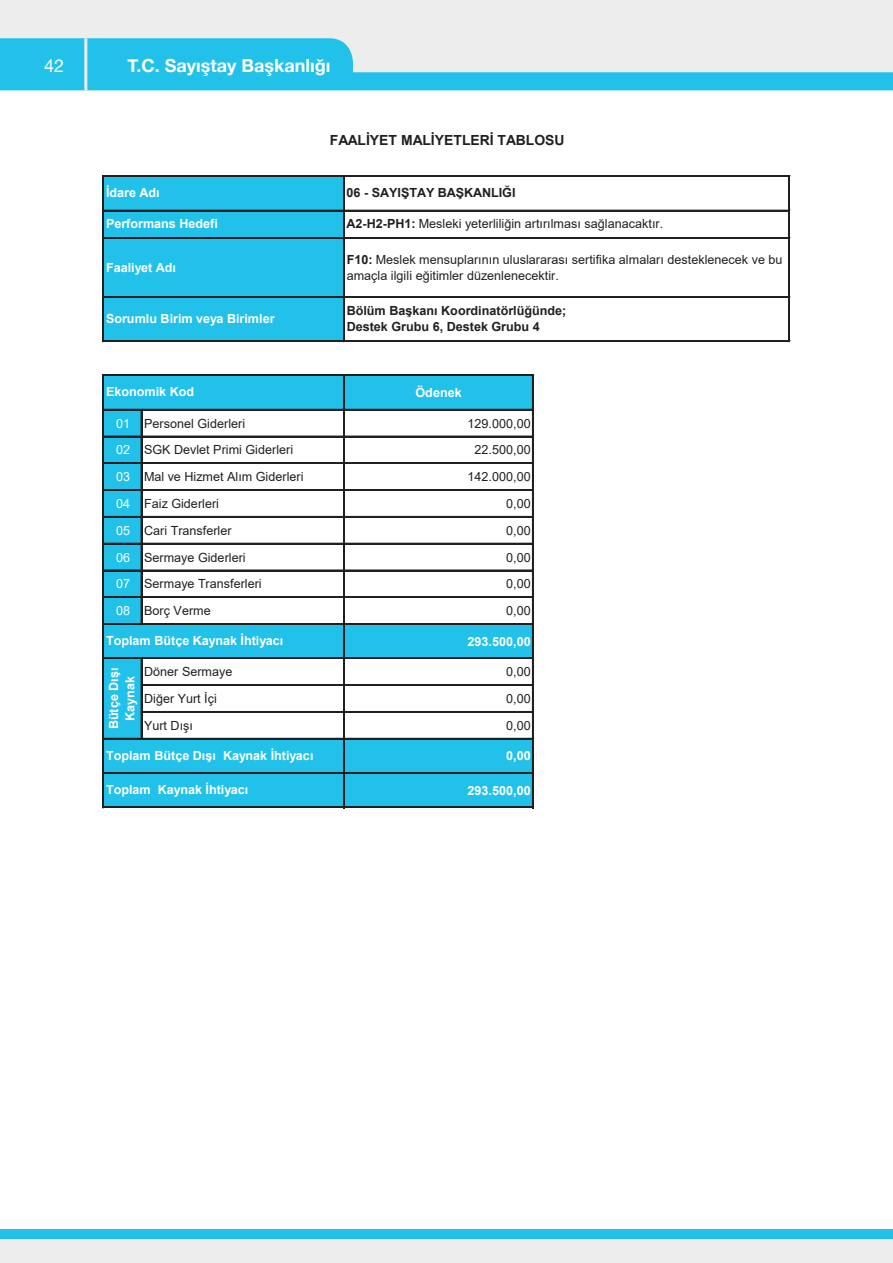
<style>
.page{position:relative;width:893px;height:1263px;background:#fff}
.page>*{position:absolute;margin:0;border:0;box-sizing:border-box;transform-origin:0 0}
.t1{font:700 18px "Helvetica Neue";color:#fff}
.t2{font:18px "Helvetica Neue";color:#fff}
.t3{font:700 13.95px "Arial";color:#231f20}
.t4{font:12.6px/15.9px "Arial";color:#231f20}
.t5{font:12.6px "Arial";color:#231f20}
.t6{font:700 12.6px "Arial";color:#fff}
.t7{font:700 12.6px "Arial";color:#fff}
.t8{font:700 12.6px "Arial";color:#231f20}
.t9{font:700 12.6px "Arial";color:#231f20}
.s1{font-weight:700}
.s2{color:#fff}
</style>
<div class="page">
<div style="left:0;top:1229px;width:893px;height:34px;background:#21c1ea"></div>
<div style="left:0;top:0;width:893px;height:72px;background:#ededee"></div>
<div style="left:0;top:1239px;width:893px;height:24px;background:#ededee"></div>
<svg style="left:0;top:38px;width:893px;height:52px;fill:#21c1ea"></svg>
<hr style="left:84px;top:38px;width:3px;height:52px;background:#ededee">
<div style="left:104px;top:177px;width:240px;height:164px;background:#21c1ea"></div>
<div style="left:104px;top:375px;width:429px;height:35px;background:#21c1ea"></div>
<div style="left:104px;top:410px;width:38px;height:214px;background:#21c1ea"></div>
<div style="left:104px;top:624px;width:429px;height:35px;background:#21c1ea"></div>
<div style="left:104px;top:658px;width:38px;height:27px;background:#21c1ea"></div>
<div style="left:104px;top:685px;width:38px;height:54px;background:#21c1ea"></div>
<div style="left:104px;top:739px;width:429px;height:69px;background:#21c1ea"></div>
<hr style="left:103px;top:176px;width:1px;height:166px;background:#231f20">
<hr style="left:343px;top:177px;width:2px;height:165px;background:#231f20">
<hr style="left:141px;top:410px;width:1px;height:215px;background:#231f20">
<hr style="left:103px;top:375px;width:1px;height:433px;background:#231f20">
<hr style="left:343px;top:376px;width:2px;height:432px;background:#231f20">
<hr style="left:788px;top:177px;width:1px;height:165px;background:#231f20">
<hr style="left:789px;top:177px;width:1px;height:165px;background:#231f20">
<hr style="left:532px;top:376px;width:2px;height:432px;background:#231f20">
<hr style="left:141px;top:659px;width:1px;height:80px;background:#231f20">
<hr style="left:104px;top:176px;width:686px;height:1px;background:#231f20">
<hr style="left:104px;top:210px;width:686px;height:1px;background:#231f20">
<hr style="left:104px;top:237px;width:686px;height:2px;background:#231f20">
<hr style="left:104px;top:297px;width:686px;height:1px;background:#231f20">
<hr style="left:104px;top:340px;width:686px;height:2px;background:#231f20">
<hr style="left:104px;top:375px;width:430px;height:1px;background:#231f20">
<hr style="left:104px;top:409px;width:430px;height:1px;background:#231f20">
<hr style="left:104px;top:436px;width:430px;height:1px;background:#231f20">
<hr style="left:104px;top:463px;width:430px;height:1px;background:#231f20">
<hr style="left:104px;top:489px;width:430px;height:2px;background:#231f20">
<hr style="left:104px;top:516px;width:430px;height:2px;background:#231f20">
<hr style="left:104px;top:543px;width:430px;height:1px;background:#231f20">
<hr style="left:104px;top:570px;width:430px;height:1px;background:#231f20">
<hr style="left:104px;top:596px;width:430px;height:1px;background:#231f20">
<hr style="left:104px;top:597px;width:430px;height:1px;background:#231f20">
<hr style="left:104px;top:623px;width:430px;height:2px;background:#231f20">
<hr style="left:104px;top:658px;width:430px;height:1px;background:#231f20">
<hr style="left:142px;top:684px;width:392px;height:1px;background:#231f20">
<hr style="left:142px;top:685px;width:392px;height:1px;background:#231f20">
<hr style="left:142px;top:711px;width:392px;height:2px;background:#231f20">
<hr style="left:104px;top:738px;width:430px;height:1px;background:#231f20">
<hr style="left:104px;top:772px;width:430px;height:2px;background:#231f20">
<hr style="left:104px;top:807px;width:430px;height:1px;background:#231f20">
<h1 class="t2" style="left:44px;top:55px;width:22px">42</h1>
<h1 class="t1" style="left:128px;top:55px;width:204px">T.C. Sayıştay Başkanlığı</h1>
<p class="t3" style="left:330px;top:131px;width:236px">FAALİYET MALİYETLERİ TABLOSU</p>
<p class="t6" style="left:106px;top:184px;width:55px">İdare Adı</p>
<p class="t8" style="left:347px;top:184px;width:170px">06 - SAYIŞTAY BAŞKANLIĞI</p>
<p class="t7" style="left:106px;top:215px;width:113px">Performans Hedefi</p>
<p class="t4" style="left:347px;top:216px;width:318px"><span class="s1">A2-H2-PH1:</span> Mesleki yeterliliğin artırılması sağlanacaktır.</p>
<p class="t6" style="left:106px;top:258px;width:71px">Faaliyet Adı</p>
<p class="t4" style="left:347px;top:251px;width:437px"><span class="s1">F10:</span> Meslek mensuplarının uluslararası sertifika almaları desteklenecek ve bu amaçla ilgili eğitimler düzenlenecektir.</p>
<p class="t7" style="left:106px;top:310px;width:170px">Sorumlu Birim veya Birimler</p>
<p class="t7" style="left:106px;top:383px;width:90px">Ekonomik Kod</p>
<p class="t8" style="left:347px;top:302px;width:221px">Bölüm Başkanı Koordinatörlüğünde;</p>
<p class="t9" style="left:347px;top:318px;width:195px">Destek Grubu 6, Destek Grubu 4</p>
<p class="t6" style="left:416px;top:384px;width:48px">Ödenek</p>
<p class="t5" style="left:116px;top:414px;width:130px"><span class="s2">01</span> Personel Giderleri</p>
<p class="t5" style="left:468px;top:414px;width:65px">129.000,00</p>
<p class="t5" style="left:116px;top:441px;width:178px"><span class="s2">02</span> SGK Devlet Primi Giderleri</p>
<p class="t5" style="left:475px;top:441px;width:58px">22.500,00</p>
<p class="t4" style="left:116px;top:469px;width:189px"><span class="s2">03</span> Mal ve Hizmet Alım Giderleri</p>
<p class="t5" style="left:468px;top:468px;width:65px">142.000,00</p>
<p class="t5" style="left:116px;top:495px;width:104px"><span class="s2">04</span> Faiz Giderleri</p>
<p class="t5" style="left:506px;top:495px;width:26px">0,00</p>
<p class="t5" style="left:116px;top:522px;width:117px"><span class="s2">05</span> Cari Transferler</p>
<p class="t5" style="left:506px;top:522px;width:26px">0,00</p>
<p class="t5" style="left:116px;top:548px;width:131px"><span class="s2">06</span> Sermaye Giderleri</p>
<p class="t5" style="left:506px;top:548px;width:26px">0,00</p>
<p class="t5" style="left:116px;top:575px;width:147px"><span class="s2">07</span> Sermaye Transferleri</p>
<p class="t5" style="left:506px;top:575px;width:26px">0,00</p>
<p class="t4" style="left:116px;top:603px;width:96px"><span class="s2">08</span> Borç Verme</p>
<p class="t5" style="left:506px;top:602px;width:26px">0,00</p>
<p class="t7" style="left:468px;top:632px;width:65px">293.500,00</p>
<p class="t4" style="left:144px;top:664px;width:90px">Döner Sermaye</p>
<p class="t5" style="left:506px;top:663px;width:26px">0,00</p>
<p class="t4" style="left:144px;top:691px;width:74px">Diğer Yurt İçi</p>
<p class="t5" style="left:506px;top:690px;width:26px">0,00</p>
<p class="t4" style="left:144px;top:717px;width:50px">Yurt Dışı</p>
<p class="t5" style="left:506px;top:717px;width:26px">0,00</p>
<p class="t7" style="left:506px;top:747px;width:26px">0,00</p>
<p class="t7" style="left:468px;top:781px;width:65px">293.500,00</p>
<p class="t6" style="left:106px;top:632px;width:179px">Toplam Bütçe Kaynak İhtiyacı</p>
<p class="t6" style="left:105px;top:729px;width:63px;rotate:-90deg">Bütçe Dışı</p>
<p class="t7" style="left:121px;top:721px;width:46px;rotate:-90deg">Kaynak</p>
<p class="t6" style="left:106px;top:746px;width:209px">Toplam Bütçe Dışı Kaynak İhtiyacı</p>
<p class="t6" style="left:106px;top:781px;width:144px">Toplam Kaynak İhtiyacı</p>
</div>
